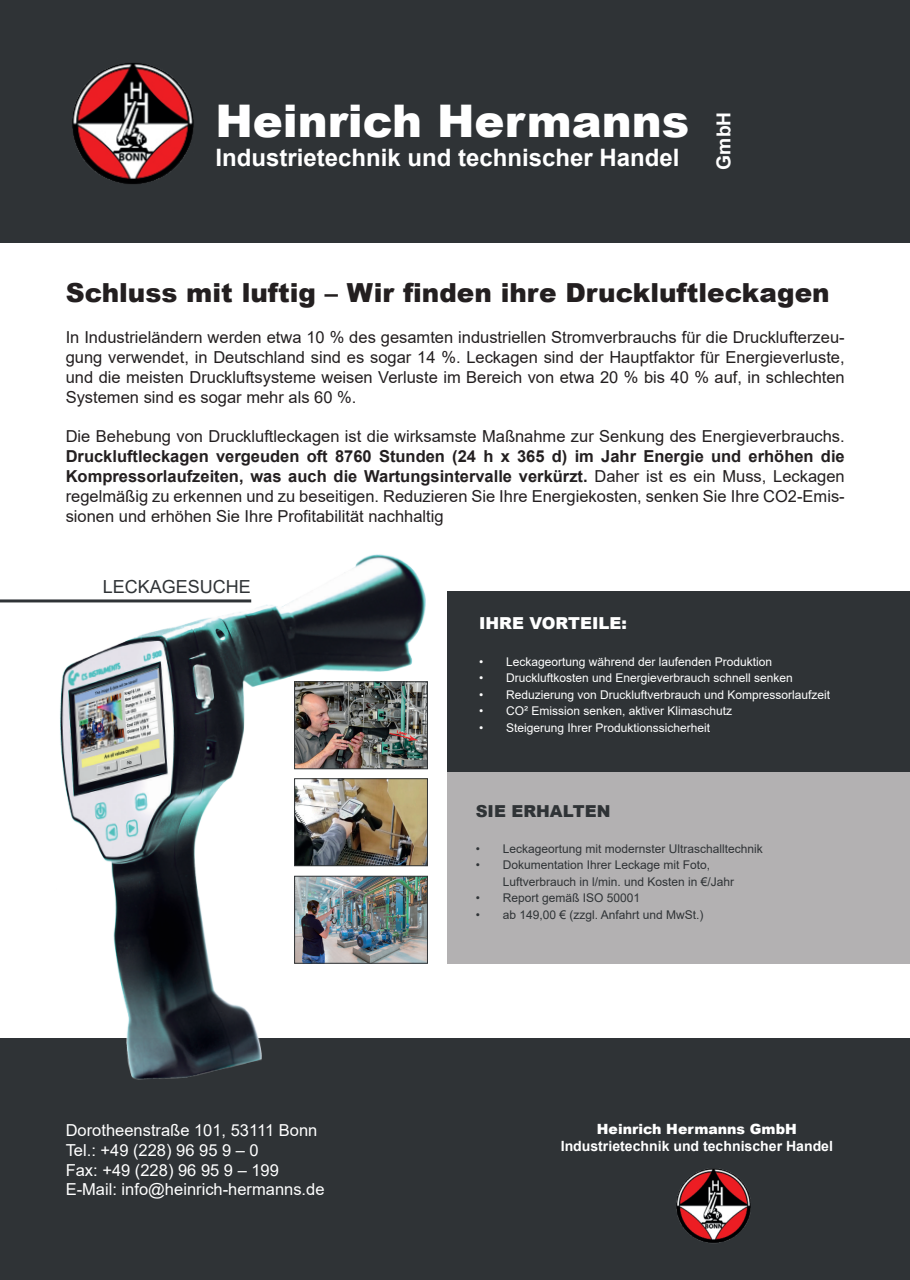
<style>
.page{position:relative;width:910px;height:1280px;background:#fff}
.page>*{position:absolute;margin:0;border:0;box-sizing:border-box;transform-origin:0 0}
.t1{font:900 45px "Arial";color:#fff}
.t2{font:900 26.25px "Arial";color:#231f20}
.t3{font:700 24px "Arial";color:#fff}
.t4{font:700 19.2px "Arial";color:#fff}
.t5{font:18px "Arial";color:#2f3336}
.t6{font:16.5px/19.8px "Arial";color:#231f20;text-align:justify}
.t7{font:16.5px/19.8px "Arial";color:#fff}
.t8{font:900 16.5px "Arial";color:#fff}
.t9{font:900 16.5px "Arial";color:#2f3336}
.t10{font:700 14.1px "Arial";color:#fff}
.t11{font:900 14.1px "Arial";color:#fff}
.t12{font:12px "Arial";color:#fff}
.t13{font:12px/16.5px "Arial";color:#2f3336}
.s1{font-weight:700}
</style>
<div class="page">
<div style="left:448px;top:598px;width:462px;height:365px;background:#b3b1b2"></div>
<div style="left:0;top:1039px;width:910px;height:241px;background:#2f3336"></div>
<img style="left:20px;top:554px;width:436px;height:526px">
<div style="left:448px;top:591px;width:462px;height:181px;background:#2f3336"></div>
<div style="left:0;top:0;width:910px;height:242px;background:#2f3336"></div>
<svg style="left:0;top:599px;width:251px;height:3px"></svg>
<img style="left:72px;top:63px;width:122px;height:121px">
<img style="left:676px;top:1168px;width:75px;height:76px">
<img style="left:296px;top:878px;width:130px;height:83px">
<div style="left:294px;top:876px;width:134px;height:87px;border:1px solid #2f3336"></div>
<img style="left:296px;top:683px;width:130px;height:84px">
<div style="left:294px;top:681px;width:134px;height:88px;border:1px solid #2f3336"></div>
<img style="left:296px;top:780px;width:130px;height:84px">
<div style="left:294px;top:778px;width:134px;height:88px;border:1px solid #2f3336"></div>
<h1 class="t1" style="left:215px;top:88px;width:475px">Heinrich Hermanns</h1>
<h3 class="t3" style="left:215px;top:141px;width:466px">Industrietechnik und technischer Handel</h3>
<p class="t4" style="left:710px;top:170px;width:59px;rotate:-90deg">GmbH</p>
<h2 class="t2" style="left:66px;top:273px;width:766px">Schluss mit luftig – Wir finden ihre Druckluftleckagen</h2>
<p class="t6" style="left:66px;top:328px;width:781px">In Industrieländern werden etwa 10 % des gesamten industriellen Stromverbrauchs für die Drucklufterzeu&shy;gung verwendet, in Deutschland sind es sogar 14 %. Leckagen sind der Hauptfaktor für Energieverluste, und die meisten Druckluftsysteme weisen Verluste im Bereich von etwa 20 % bis 40 % auf, in schlechten Systemen sind es sogar mehr als 60 %.</p>
<p class="t6" style="left:66px;top:427px;width:780px">Die Behebung von Druckluftleckagen ist die wirksamste Maßnahme zur Senkung des Energieverbrauchs.</p>
<p class="t6" style="left:66px;top:446px;width:781px"><span class="s1">Druckluftleckagen vergeuden oft 8760 Stunden (24 h x 365 d) im Jahr Energie und erhöhen die Kompressorlaufzeiten, was auch die Wartungsintervalle verkürzt.</span> Daher ist es ein Muss, Leckagen regelmäßig zu erkennen und zu beseitigen. Reduzieren Sie Ihre Energiekosten, senken Sie Ihre CO2-Emis&shy;sionen und erhöhen Sie Ihre Profitabilität nachhaltig</p>
<p class="t5" style="left:103px;top:574px;width:150px">LECKAGESUCHE</p>
<p class="t7" style="left:66px;top:1120px;width:260px">Dorotheenstraße 101, 53111 Bonn<br>Tel.: +49 (228) 96 95 9 – 0<br>Fax: +49 (228) 96 95 9 – 199<br>E-Mail: info@heinrich-hermanns.de</p>
<p class="t8" style="left:479px;top:611px;width:149px">IHRE VORTEILE:</p>
<p class="t12" style="left:479px;top:653px;width:295px">• Leckageortung während der laufenden Produktion</p>
<p class="t12" style="left:479px;top:670px;width:315px">• Druckluftkosten und Energieverbrauch schnell senken</p>
<p class="t12" style="left:479px;top:686px;width:353px">• Reduzierung von Druckluftverbrauch und Kompressorlaufzeit</p>
<p class="t12" style="left:479px;top:703px;width:255px">• CO² Emission senken, aktiver Klimaschutz</p>
<p class="t12" style="left:479px;top:719px;width:233px">• Steigerung Ihrer Produktionssicherheit</p>
<p class="t9" style="left:476px;top:799px;width:136px">SIE ERHALTEN</p>
<p class="t13" style="left:476px;top:840px;width:289px">• Leckageortung mit modernster Ultraschalltechnik</p>
<p class="t13" style="left:503px;top:857px;width:233px;text-indent:-27px">• Dokumentation Ihrer Leckage mit Foto,<br>Luftverbrauch in l/min. und Kosten in €/Jahr</p>
<p class="t13" style="left:476px;top:890px;width:166px">• Report gemäß ISO 50001</p>
<p class="t13" style="left:476px;top:906px;width:229px">• ab 149,00 € (zzgl. Anfahrt und MwSt.)</p>
<p class="t11" style="left:597px;top:1119px;width:201px">Heinrich Hermanns GmbH</p>
<p class="t10" style="left:561px;top:1136px;width:274px">Industrietechnik und technischer Handel</p>
</div>
